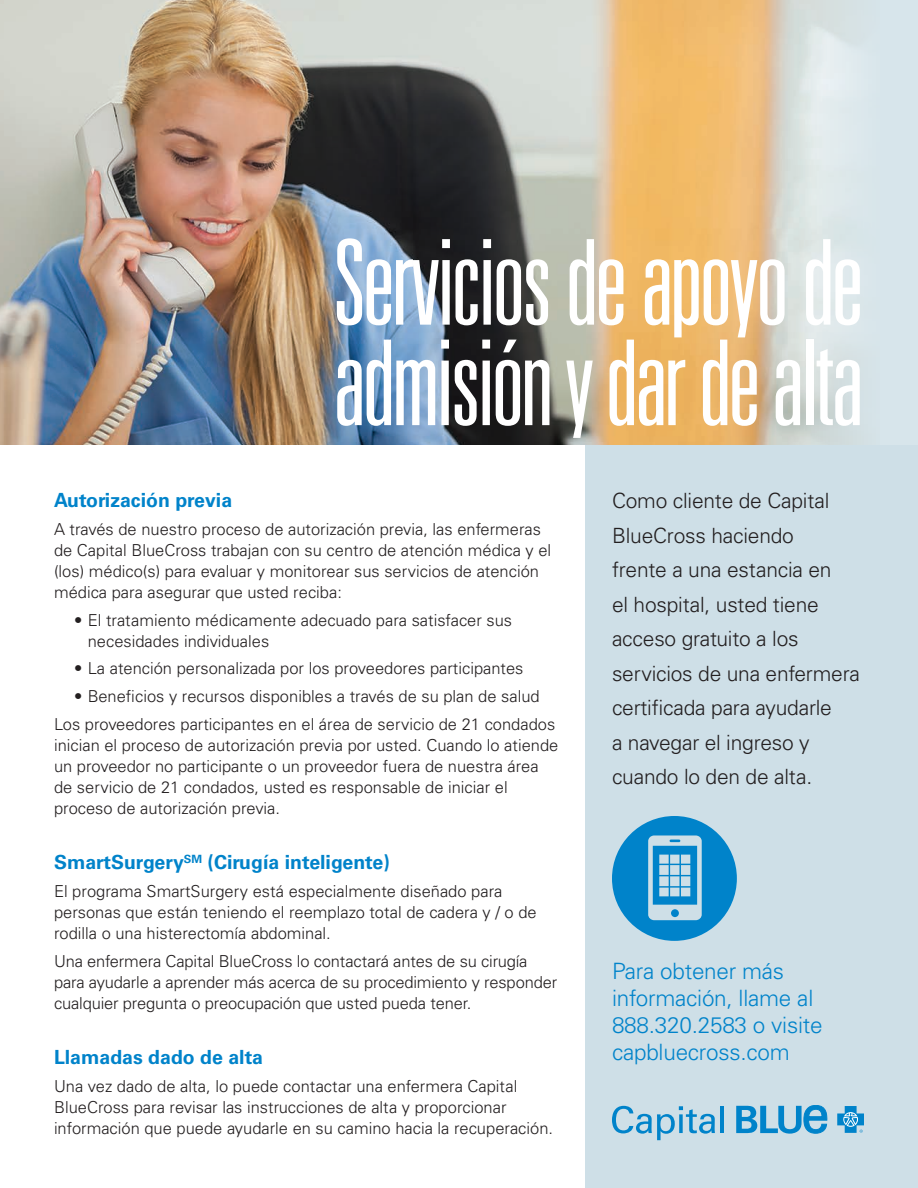
<style>
.page{position:relative;width:918px;height:1188px;background:#fff}
.page>*{position:absolute;margin:0;border:0;box-sizing:border-box;transform-origin:0 0}
.Body_L1{font:300 ultra-condensed 118.5px/100.5px "Univers LT Std";letter-spacing:-.03em;color:#fff}
.Body_L1-2{font:300 22.5px/27px "Univers LT Std";letter-spacing:-.01em;color:#0083ca}
.Body_L1-3{font:300 21px/34.5px "Univers LT Std";letter-spacing:-.01em;color:#231f20}
.Body_L1-4{font:700 19.5px "Univers LT Std";color:#0083ca}
.Body_L1-5{font:300 16.5px/21px "Univers LT Std";color:#231f20}
</style>
<div class="page">
<div style="left:585px;top:445px;width:333px;height:743px;background:#cedfe7"></div>
<div style="left:0;top:0;width:918px;height:445px;background:#d7e5eb"></div>
<img style="left:0;top:0;width:857px;height:445px">
<svg style="left:612px;top:816px;width:125px;height:125px"></svg>
<svg style="left:612px;top:1106px;width:103px;height:34px"></svg>
<hr style="left:720px;top:1106px;width:4px;height:27px;background:#0083ca">
<svg style="left:736px;top:1105px;width:92px;height:29px"></svg>
<svg style="left:837px;top:1106px;width:27px;height:27px"></svg>
<p class="Body_L1" style="left:333px;top:232px;width:533px">Servicios de apoyo de admisión y dar de alta</p>
<p class="Body_L1-4" style="left:54px;top:489px;width:180px">Autorización previa</p>
<p class="Body_L1-5" style="left:54px;top:518px;width:499px">A través de nuestro proceso de autorización previa, las enfermeras de Capital BlueCross trabajan con su centro de atención médica y el (los) médico(s) para evaluar y monitorear sus servicios de atención médica para asegurar que usted reciba:</p>
<p class="Body_L1-5" style="left:88px;top:609px;width:426px;text-indent:-14px">• El tratamiento médicamente adecuado para satisfacer sus necesidades individuales</p>
<p class="Body_L1-5" style="left:74px;top:658px;width:451px">• La atención personalizada por los proveedores participantes</p>
<p class="Body_L1-5" style="left:74px;top:686px;width:467px">• Beneficios y recursos disponibles a través de su plan de salud</p>
<p class="Body_L1-5" style="left:54px;top:713px;width:506px">Los proveedores participantes en el área de servicio de 21 condados inician el proceso de autorización previa por usted. Cuando lo atiende un proveedor no participante o un proveedor fuera de nuestra área de servicio de 21 condados, usted es responsable de iniciar el proceso de autorización previa.</p>
<p class="Body_L1-4" style="left:54px;top:851px;width:337px">SmartSurgery<sup>SM</sup> (Cirugía inteligente)</p>
<p class="Body_L1-5" style="left:54px;top:881px;width:484px">El programa SmartSurgery está especialmente diseñado para personas que están teniendo el reemplazo total de cadera y / o de rodilla o una histerectomía abdominal.</p>
<p class="Body_L1-5" style="left:54px;top:950px;width:505px">Una enfermera Capital BlueCross lo contactará antes de su cirugía para ayudarle a aprender más acerca de su procedimiento y responder cualquier pregunta o preocupación que usted pueda tener.</p>
<p class="Body_L1-4" style="left:54px;top:1046px;width:211px">Llamadas dado de alta</p>
<p class="Body_L1-5" style="left:54px;top:1076px;width:501px">Una vez dado de alta, lo puede contactar una enfermera Capital<br>BlueCross para revisar las instrucciones de alta y proporcionar información que puede ayudarle en su camino hacia la recuperación.</p>
<p class="Body_L1-3" style="left:612px;top:483px;width:249px">Como cliente de Capital<br>BlueCross haciendo<br>frente a una estancia en<br>el hospital, usted tiene acceso gratuito a los servicios de una enfermera certificada para ayudarle<br>a navegar el ingreso y cuando lo den de alta.</p>
<p class="Body_L1-2" style="left:612px;top:958px;width:212px">Para obtener más información, llame al<br>888.320.2583 o visite capbluecross.com</p>
</div>
